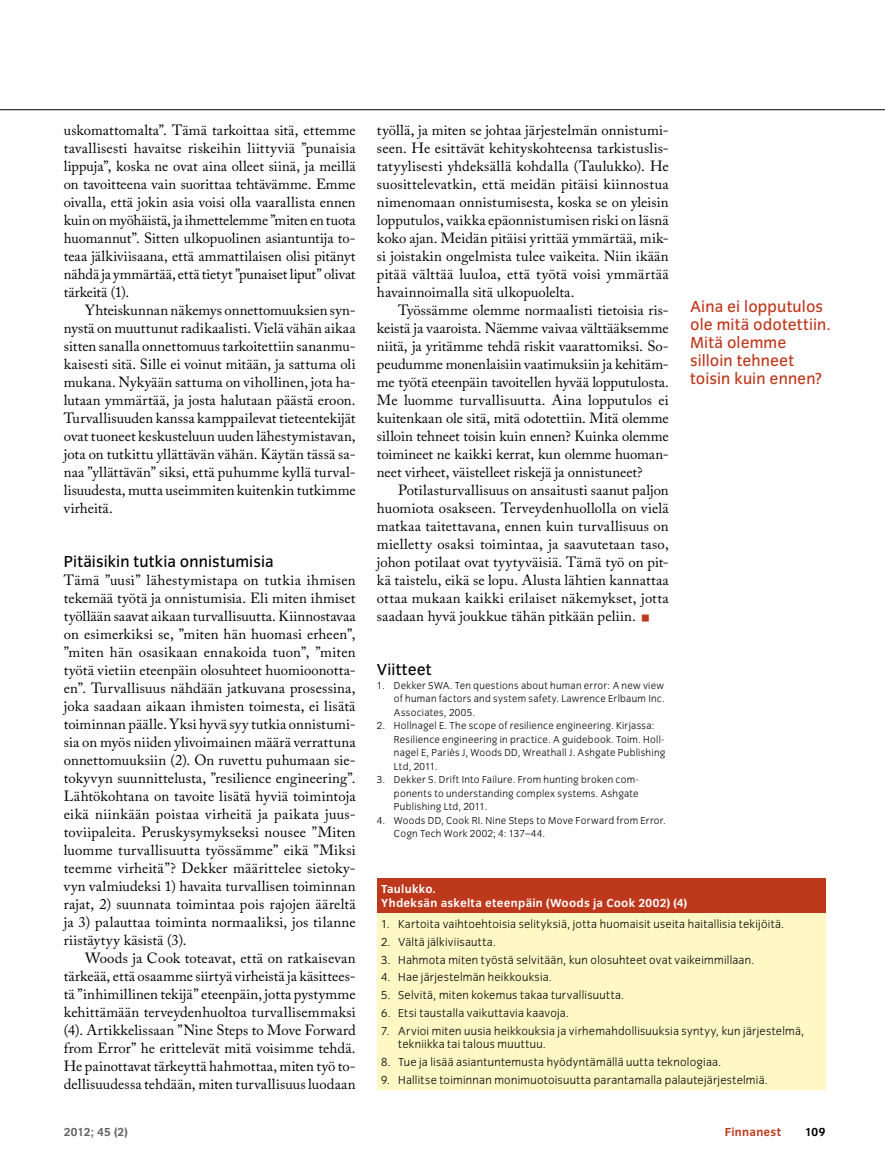
<style>
.page{position:relative;width:885px;height:1174px;background:#fff}
.page>*{position:absolute;margin:0;border:0;box-sizing:border-box;transform-origin:0 0}
.t1{font:16.5px/18px "Congress Sans";letter-spacing:.005em;color:#be381c}
.t2{font:16.5px "Congress Sans";letter-spacing:.005em;color:#000}
.t3{font:14.7px/18px "Adobe Caslon Pro";letter-spacing:.005em;color:#000;text-align:justify}
.t4{font:300 12px/13.5px "Congress Sans";letter-spacing:.02em;color:#000}
.t5{font:700 12px/13.5px "Congress Sans";letter-spacing:.02em;color:#fff}
.t6{font:700 12px "Congress Sans";letter-spacing:.01em;color:#646463}
.t7{font:700 12px "Congress Sans";color:#be381c}
.t8{font:700 12px "Congress Sans";color:#000}
.t9{font:300 10.5px/13.5px "Congress Sans";letter-spacing:.025em;color:#000;text-align:justify}
</style>
<div class="page">
<div style="left:377px;top:878px;width:448px;height:34px;background:#be381c"></div>
<div style="left:377px;top:912px;width:448px;height:177px;background:#fff8c5"></div>
<hr style="left:0;top:109px;width:884px;height:1px;background:#000">
<p class="t3" style="left:64px;top:121px;width:293px">uskomattomalta”. Tämä tarkoittaa sitä, ettemme tavallisesti havaitse riskeihin liittyviä ”punaisia lippuja”, koska ne ovat aina olleet siinä, ja meillä on tavoitteena vain suorittaa tehtävämme. Emme oivalla, että jokin asia voisi olla vaarallista ennen kuin on myöhäistä, ja ihmettelemme ”miten en tuota huomannut”. Sitten ulkopuolinen asiantuntija to&shy;teaa jälkiviisaana, että ammattilaisen olisi pitänyt nähdä ja ymmärtää, että tietyt ”punaiset liput” olivat tärkeitä (1).</p>
<p class="t3" style="left:64px;top:301px;width:293px;text-indent:21px">Yhteiskunnan näkemys onnettomuuksien syn&shy;nystä on muuttunut radikaalisti. Vielä vähän aikaa sitten sanalla onnettomuus tarkoitettiin sananmu&shy;kaisesti sitä. Sille ei voinut mitään, ja sattuma oli mukana. Nykyään sattuma on vihollinen, jota ha&shy;lutaan ymmärtää, ja josta halutaan päästä eroon.<br>Turvallisuuden kanssa kamppailevat tieteentekijät ovat tuoneet keskusteluun uuden lähestymistavan, jota on tutkittu yllättävän vähän. Käytän tässä sa&shy;naa ”yllättävän” siksi, että puhumme kyllä turval&shy;lisuudesta, mutta useimmiten kuitenkin tutkimme virheitä.</p>
<p class="t2" style="left:64px;top:552px;width:211px">Pitäisikin tutkia onnistumisia</p>
<p class="t3" style="left:64px;top:571px;width:293px">Tämä ”uusi” lähestymistapa on tutkia ihmisen tekemää työtä ja onnistumisia. Eli miten ihmiset työllään saavat aikaan turvallisuutta. Kiinnostavaa on esimerkiksi se, ”miten hän huomasi erheen”, ”miten hän osasikaan ennakoida tuon”, ”miten työtä vietiin eteenpäin olosuhteet huomioonotta&shy;en”. Turvallisuus nähdään jatkuvana prosessina, joka saadaan aikaan ihmisten toimesta, ei lisätä toiminnan päälle. Yksi hyvä syy tutkia onnistumi&shy;sia on myös niiden ylivoimainen määrä verrattuna onnettomuuksiin (2). On ruvettu puhumaan sie&shy;tokyvyn suunnittelusta, ”resilience engineering”.<br>Lähtökohtana on tavoite lisätä hyviä toimintoja eikä niinkään poistaa virheitä ja paikata juus&shy;toviipaleita. Peruskysymykseksi nousee ”Miten luomme turvallisuutta työssämme” eikä ”Miksi teemme virheitä”? Dekker määrittelee sietoky&shy;vyn valmiudeksi 1) havaita turvallisen toiminnan rajat, 2) suunnata toimintaa pois rajojen ääreltä ja 3) palauttaa toiminta normaaliksi, jos tilanne riistäytyy käsistä (3).</p>
<p class="t3" style="left:64px;top:949px;width:293px;text-indent:21px">Woods ja Cook toteavat, että on ratkaisevan tärkeää, että osaamme siirtyä virheistä ja käsittees&shy;tä ”inhimillinen tekijä” eteenpäin, jotta pystymme kehittämään terveydenhuoltoa turvallisemmaksi (4). Artikkelissaan ”Nine Steps to Move Forward from Error” he erittelevät mitä voisimme tehdä.<br>He painottavat tärkeyttä hahmottaa, miten työ to&shy;dellisuudessa tehdään, miten turvallisuus luodaan</p>
<p class="t3" style="left:377px;top:121px;width:293px">työllä, ja miten se johtaa järjestelmän onnistumi&shy;seen. He esittävät kehityskohteensa tarkistuslis&shy;tatyylisesti yhdeksällä kohdalla (Taulukko). He suosittelevatkin, että meidän pitäisi kiinnostua nimenomaan onnistumisesta, koska se on yleisin lopputulos, vaikka epäonnistumisen riski on läsnä koko ajan. Meidän pitäisi yrittää ymmärtää, mik&shy;si joistakin ongelmista tulee vaikeita. Niin ikään pitää välttää luuloa, että työtä voisi ymmärtää havainnoimalla sitä ulkopuolelta.</p>
<p class="t3" style="left:377px;top:300px;width:293px;text-indent:21px">Työssämme olemme normaalisti tietoisia ris&shy;keistä ja vaaroista. Näemme vaivaa välttääksemme niitä, ja yritämme tehdä riskit vaarattomiksi. So&shy;peudumme monenlaisiin vaatimuksiin ja kehitäm&shy;me työtä eteenpäin tavoitellen hyvää lopputulosta.<br>Me luomme turvallisuutta. Aina lopputulos ei kuitenkaan ole sitä, mitä odotettiin. Mitä olemme silloin tehneet toisin kuin ennen? Kuinka olemme toimineet ne kaikki kerrat, kun olemme huoman&shy;neet virheet, väistelleet riskejä ja onnistuneet?</p>
<p class="t3" style="left:377px;top:480px;width:293px;text-indent:21px">Potilasturvallisuus on ansaitusti saanut paljon huomiota osakseen. Terveydenhuollolla on vielä matkaa taitettavana, ennen kuin turvallisuus on mielletty osaksi toimintaa, ja saavutetaan taso, johon potilaat ovat tyytyväisiä. Tämä työ on pit&shy;kä taistelu, eikä se lopu. Alusta lähtien kannattaa ottaa mukaan kaikki erilaiset näkemykset, jotta saadaan hyvä joukkue tähän pitkään peliin.</p>
<p class="t2" style="left:377px;top:660px;width:56px">Viitteet</p>
<p class="t9" style="left:394px;top:678px;width:272px;text-indent:-17px">1. Dekker SWA. Ten questions about human error: A new view of human factors and system safety. Lawrence Erlbaum Inc.<br>Associates, 2005.</p>
<p class="t9" style="left:394px;top:719px;width:273px;text-align:left;text-indent:-17px">2. Hollnagel E. The scope of resilience engineering. Kirjassa:<br>Resilience engineering in practice. A guidebook. Toim. Holl&shy;nagel E, Pariès J, Woods DD, Wreathall J. Ashgate Publishing Ltd, 2011.</p>
<p class="t9" style="left:394px;top:773px;width:246px;text-indent:-17px">3. Dekker S. Drift Into Failure. From hunting broken com&shy;ponents to understanding complex systems. Ashgate Publishing Ltd, 2011.</p>
<p class="t9" style="left:394px;top:813px;width:273px;text-indent:-17px">4. Woods DD, Cook RI. Nine Steps to Move Forward from Error.<br>Cogn Tech Work 2002; 4: 137–44.</p>
<p class="t1" style="left:690px;top:297px;width:142px">Aina ei lopputulos ole mitä odotettiin.<br>Mitä olemme silloin tehneet toisin kuin ennen?</p>
<p class="t5" style="left:381px;top:882px;width:307px">Taulukko.<br>Yhdeksän askelta eteenpäin (Woods ja Cook 2002) (4)</p>
<p class="t4" style="left:381px;top:917px;width:404px">1. Kartoita vaihtoehtoisia selityksiä, jotta huomaisit useita haitallisia tekijöitä.</p>
<p class="t4" style="left:381px;top:935px;width:116px">2. Vältä jälkiviisautta.</p>
<p class="t4" style="left:381px;top:953px;width:374px">3. Hahmota miten työstä selvitään, kun olosuhteet ovat vaikeimmillaan.</p>
<p class="t4" style="left:381px;top:970px;width:172px">4. Hae järjestelmän heikkouksia.</p>
<p class="t4" style="left:381px;top:988px;width:244px">5. Selvitä, miten kokemus takaa turvallisuutta.</p>
<p class="t4" style="left:381px;top:1006px;width:189px">6. Etsi taustalla vaikuttavia kaavoja.</p>
<p class="t4" style="left:398px;top:1024px;width:407px;text-indent:-17px">7. Arvioi miten uusia heikkouksia ja virhemahdollisuuksia syntyy, kun järjestelmä, tekniikka tai talous muuttuu.</p>
<p class="t4" style="left:381px;top:1055px;width:341px">8. Tue ja lisää asiantuntemusta hyödyntämällä uutta teknologiaa.</p>
<p class="t4" style="left:381px;top:1073px;width:388px">9. Hallitse toiminnan monimuotoisuutta parantamalla palautejärjestelmiä.</p>
<p class="t6" style="left:64px;top:1125px;width:66px">2012; 45 (2)</p>
<p class="t7" style="left:724px;top:1125px;width:58px">Finnanest</p>
<p class="t8" style="left:805px;top:1125px;width:22px">109</p>
</div>
